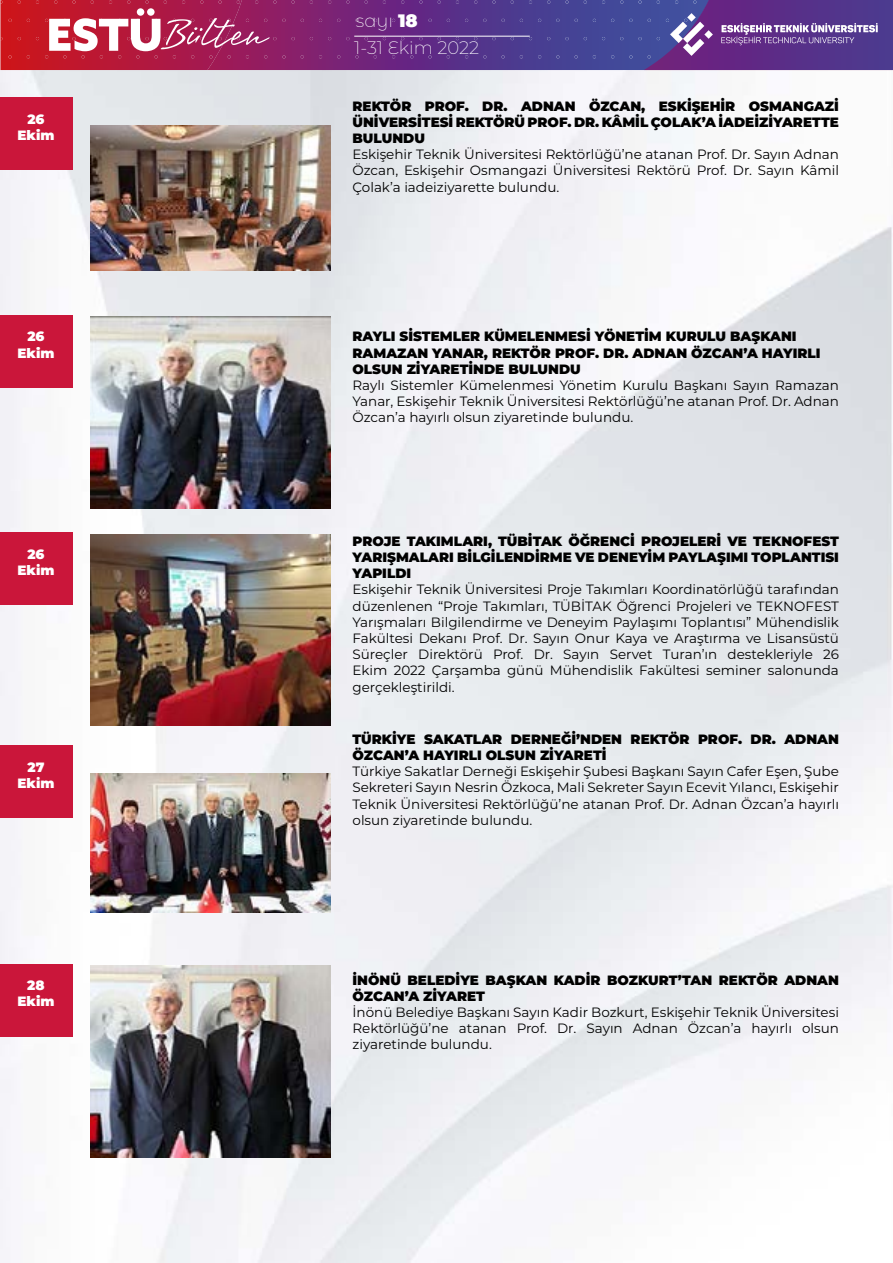
<style>
.page{position:relative;width:893px;height:1263px;background:#fff}
.page>*{position:absolute;margin:0;border:0;box-sizing:border-box;transform-origin:0 0}
.t1{font:200 18px/27.2px "Montserrat Alternates";color:#fff}
.t2{font:13.5px/16.2px "Montserrat";color:#000;text-align:justify}
.t3{font:900 13.5px/16.2px "Montserrat";color:#000}
.t4{font:900 13.5px/16.2px "Montserrat";color:#fff;text-align:center}
.s1{font-weight:900}
</style>
<div class="page">
<img style="left:0;top:70px;width:893px;height:1193px">
<div style="left:0;top:98px;width:72px;height:72px;background:#ca163a"></div>
<div style="left:0;top:315px;width:72px;height:72px;background:#ca163a"></div>
<div style="left:0;top:533px;width:72px;height:72px;background:#ca163a"></div>
<div style="left:0;top:746px;width:72px;height:72px;background:#ca163a"></div>
<div style="left:0;top:964px;width:72px;height:72px;background:#ca163a"></div>
<img style="left:91px;top:126px;width:240px;height:145px">
<img style="left:91px;top:317px;width:240px;height:191px">
<img style="left:91px;top:534px;width:240px;height:192px">
<img style="left:91px;top:773px;width:240px;height:140px">
<img style="left:91px;top:966px;width:240px;height:191px">
<svg style="left:0;top:0;width:893px;height:70px;background:#7c3a7d"></svg>
<hr style="left:354px;top:36px;width:176px;height:1px;background:#fff">
<p class="t4" style="left:17px;top:110px;width:39px">26<br>Ekim</p>
<p class="t4" style="left:17px;top:328px;width:39px">26<br>Ekim</p>
<p class="t4" style="left:17px;top:545px;width:39px">26<br>Ekim</p>
<p class="t4" style="left:17px;top:758px;width:39px">27<br>Ekim</p>
<p class="t4" style="left:17px;top:976px;width:39px">28<br>Ekim</p>
<h1 class="t1" style="left:354px;top:6px;width:127px">sayı <span class="s1">18<br></span>1-31 Ekim 2022</h1>
<p class="t3" style="left:353px;top:97px;width:488px;text-align:justify">REKTÖR PROF. DR. ADNAN ÖZCAN, ESKİŞEHİR OSMANGAZİ ÜNİVERSİTESİ REKTÖRÜ PROF. DR. KÂMİL ÇOLAK’A İADEİZİYARETTE BULUNDU</p>
<p class="t2" style="left:353px;top:146px;width:488px">Eskişehir Teknik Üniversitesi Rektörlüğü’ne atanan Prof. Dr. Sayın Adnan Özcan, Eskişehir Osmangazi Üniversitesi Rektörü Prof. Dr. Sayın Kâmil Çolak’a iadeiziyarette bulundu.</p>
<p class="t3" style="left:353px;top:328px;width:469px">RAYLI SİSTEMLER KÜMELENMESİ YÖNETİM KURULU BAŞKANI<br>RAMAZAN YANAR, REKTÖR PROF. DR. ADNAN ÖZCAN’A HAYIRLI<br>OLSUN ZİYARETİNDE BULUNDU</p>
<p class="t2" style="left:353px;top:376px;width:488px">Raylı Sistemler Kümelenmesi Yönetim Kurulu Başkanı Sayın Ramazan Yanar, Eskişehir Teknik Üniversitesi Rektörlüğü’ne atanan Prof. Dr. Adnan Özcan’a hayırlı olsun ziyaretinde bulundu.</p>
<p class="t3" style="left:353px;top:532px;width:488px;text-align:justify">PROJE TAKIMLARI, TÜBİTAK ÖĞRENCİ PROJELERİ VE TEKNOFEST YARIŞMALARI BİLGİLENDİRME VE DENEYİM PAYLAŞIMI TOPLANTISI YAPILDI</p>
<p class="t2" style="left:353px;top:581px;width:488px">Eskişehir Teknik Üniversitesi Proje Takımları Koordinatörlüğü tarafından düzenlenen “Proje Takımları, TÜBİTAK Öğrenci Projeleri ve TEKNOFEST Yarışmaları Bilgilendirme ve Deneyim Paylaşımı Toplantısı” Mühendislik Fakültesi Dekanı Prof. Dr. Sayın Onur Kaya ve Araştırma ve Lisansüstü Süreçler Direktörü Prof. Dr. Sayın Servet Turan’ın destekleriyle 26<br>Ekim 2022 Çarşamba günü Mühendislik Fakültesi seminer salonunda gerçekleştirildi.</p>
<p class="t3" style="left:353px;top:730px;width:488px">TÜRKİYE SAKATLAR DERNEĞİ’NDEN REKTÖR PROF. DR. ADNAN<br>ÖZCAN’A HAYIRLI OLSUN ZİYARETİ</p>
<p class="t2" style="left:353px;top:763px;width:488px">Türkiye Sakatlar Derneği Eskişehir Şubesi Başkanı Sayın Cafer Eşen, Şube Sekreteri Sayın Nesrin Özkoca, Mali Sekreter Sayın Ecevit Yılancı, Eskişehir Teknik Üniversitesi Rektörlüğü’ne atanan Prof. Dr. Adnan Özcan’a hayırlı olsun ziyaretinde bulundu.</p>
<p class="t3" style="left:353px;top:971px;width:488px">İNÖNÜ BELEDİYE BAŞKAN KADİR BOZKURT’TAN REKTÖR ADNAN<br>ÖZCAN’A ZİYARET</p>
<p class="t2" style="left:353px;top:1003px;width:488px">İnönü Belediye Başkanı Sayın Kadir Bozkurt, Eskişehir Teknik Üniversitesi Rektörlüğü’ne atanan Prof. Dr. Sayın Adnan Özcan’a hayırlı olsun ziyaretinde bulundu.</p>
</div>
